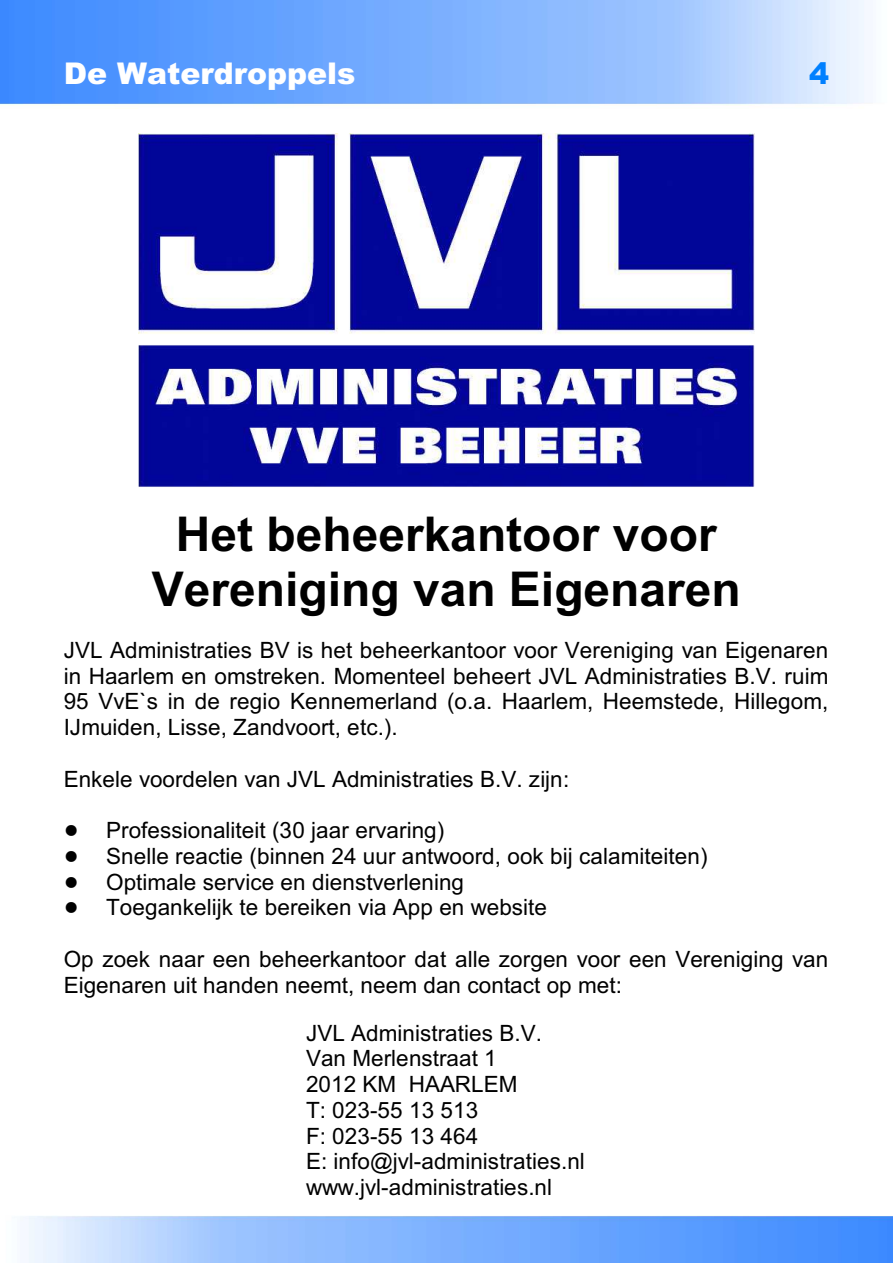
<style>
.page{position:relative;width:893px;height:1263px;background:#fff}
.page>*{position:absolute;margin:0;border:0;box-sizing:border-box;transform-origin:0 0}
.t1{font:700 48px/55.5px "Arial";color:#000;text-align:center}
.t2{font:900 30px "Arial";color:#fff}
.t3{font:900 30px "Arial";color:#0080ff}
.t4{font:22.5px/25.8px "Arial";color:#000}
</style>
<div class="page">
<img style="left:0;top:0;width:893px;height:1263px">
<img style="left:138px;top:134px;width:617px;height:354px">
<svg style="left:66px;top:825px;width:11px;height:11px"></svg>
<svg style="left:66px;top:851px;width:11px;height:11px"></svg>
<svg style="left:66px;top:877px;width:11px;height:10px"></svg>
<svg style="left:66px;top:902px;width:11px;height:11px"></svg>
<h2 class="t2" style="left:64px;top:63px;width:293px">De Waterdroppels</h2>
<h2 class="t3" style="left:809px;top:63px;width:21px">4</h2>
<h1 class="t1" style="left:152px;top:511px;width:591px">Het beheerkantoor voor<br>Vereniging van Eigenaren</h1>
<p class="t4" style="left:64px;top:639px;width:766px;text-align:justify">JVL Administraties BV is het beheerkantoor voor Vereniging van Eigenaren in Haarlem en omstreken. Momenteel beheert JVL Administraties B.V. ruim 95 VvE`s in de regio Kennemerland (o.a. Haarlem, Heemstede, Hillegom, IJmuiden, Lisse, Zandvoort, etc.).</p>
<p class="t4" style="left:64px;top:768px;width:507px">Enkele voordelen van JVL Administraties B.V. zijn:</p>
<p class="t4" style="left:106px;top:819px;width:603px">Professionaliteit (30 jaar ervaring)<br>Snelle reactie (binnen 24 uur antwoord, ook bij calamiteiten)<br>Optimale service en dienstverlening<br>Toegankelijk te bereiken via App en website</p>
<p class="t4" style="left:64px;top:948px;width:766px">Op zoek naar een beheerkantoor dat alle zorgen voor een Vereniging van<br>Eigenaren uit handen neemt, neem dan contact op met:</p>
<p class="t4" style="left:306px;top:1022px;width:280px">JVL Administraties B.V.<br>Van Merlenstraat 1<br>2012 KM HAARLEM<br>T: 023-55 13 513<br>F: 023-55 13 464<br>E: info@jvl-administraties.nl www.jvl-administraties.nl</p>
</div>
